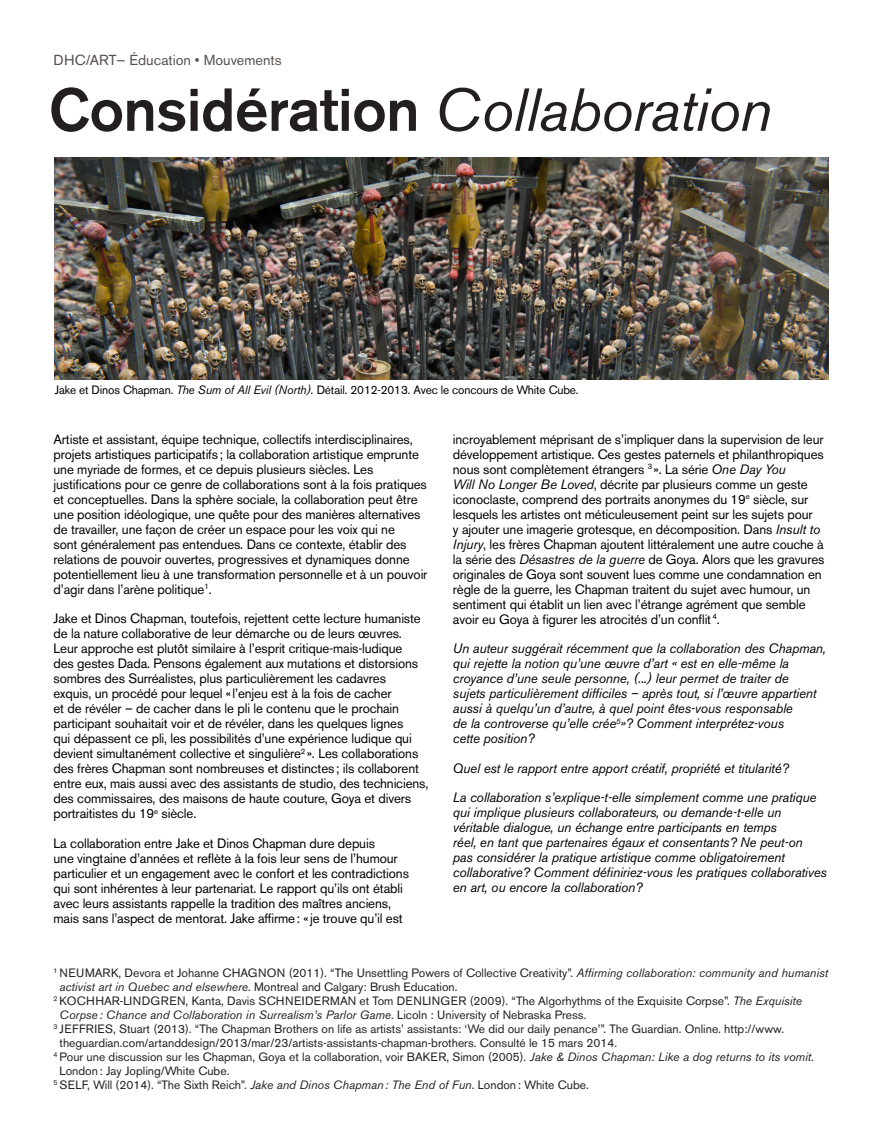
<style>
.page{position:relative;width:883px;height:1143px;background:#fff}
.page>*{position:absolute;margin:0;border:0;box-sizing:border-box;transform-origin:0 0}
.t1{font:500 60px "Akzidenz Grotesk BE";letter-spacing:-.01em;color:#231f20}
.t2{font:14.4px "Akzidenz Grotesk BE";color:#57504d}
.t3{font:13.6px/15px "Akzidenz Grotesk BE";letter-spacing:-.01em;color:#000}
.t4{font:italic 13.6px/15px "Akzidenz Grotesk BE";letter-spacing:-.01em;color:#000}
.t5{font:12px/14px "Akzidenz Grotesk BE";color:#231f20}
.t6{font:12px "Akzidenz Grotesk BE";letter-spacing:-.01em;color:#000}
.s1{font-weight:400;font-style:italic}
.s2{font-style:italic}
</style>
<div class="page">
<img style="left:55px;top:157px;width:773px;height:223px">
<p class="t2" style="left:54px;top:51px;width:230px">DHC/ART— Éducation • Mouvements</p>
<p class="t1" style="left:49px;top:73px;width:724px">Considération <span class="s1">Collaboration</span></p>
<p class="t6" style="left:55px;top:382px;width:525px">Jake et Dinos Chapman. <span class="s2">The Sum of All Evil (North).</span> Détail. 2012-2013. Avec le concours de White Cube.</p>
<p class="t3" style="left:54px;top:431px;width:375px">Artiste et assistant, équipe technique, collectifs interdisciplinaires, projets artistiques participatifs; la collaboration artistique emprunte une myriade de formes, et ce depuis plusieurs siècles. Les justifications pour ce genre de collaborations sont à la fois pratiques et conceptuelles. Dans la sphère sociale, la collaboration peut être une position idéologique, une quête pour des manières alternatives de travailler, une façon de créer un espace pour les voix qui ne<br>sont généralement pas entendues. Dans ce contexte, établir des relations de pouvoir ouvertes, progressives et dynamiques donne potentiellement lieu à une transformation personnelle et à un pouvoir d’agir dans l’arène politique<sup>1</sup>.</p>
<p class="t3" style="left:54px;top:610px;width:376px">Jake et Dinos Chapman, toutefois, rejettent cette lecture humaniste de la nature collaborative de leur démarche ou de leurs œuvres.<br>Leur approche est plutôt similaire à l’esprit critique-mais-ludique<br>des gestes Dada. Pensons également aux mutations et distorsions sombres des Surréalistes, plus particulièrement les cadavres<br>exquis, un procédé pour lequel «l’enjeu est à la fois de cacher<br>et de révéler – de cacher dans le pli le contenu que le prochain participant souhaitait voir et de révéler, dans les quelques lignes<br>qui dépassent ce pli, les possibilités d’une expérience ludique qui devient simultanément collective et singulière<sup>2</sup> ». Les collaborations des frères Chapman sont nombreuses et distinctes; ils collaborent entre eux, mais aussi avec des assistants de studio, des techniciens, des commissaires, des maisons de haute couture, Goya et divers portraitistes du 19<sup>e</sup> siècle.</p>
<p class="t3" style="left:54px;top:835px;width:357px">La collaboration entre Jake et Dinos Chapman dure depuis<br>une vingtaine d’années et reflète à la fois leur sens de l’humour particulier et un engagement avec le confort et les contradictions qui sont inhérentes à leur partenariat. Le rapport qu’ils ont établi avec leurs assistants rappelle la tradition des maîtres anciens, mais sans l’aspect de mentorat. Jake affirme: «je trouve qu’il est</p>
<p class="t3" style="left:453px;top:431px;width:373px">incroyablement méprisant de s’impliquer dans la supervision de leur développement artistique. Ces gestes paternels et philanthropiques nous sont complètement étrangers <sup>3</sup> ». La série <span class="s2">One Day You<br>Will No Longer Be Loved</span>, décrite par plusieurs comme un geste iconoclaste, comprend des portraits anonymes du 19<sup>e</sup> siècle, sur lesquels les artistes ont méticuleusement peint sur les sujets pour<br>y ajouter une imagerie grotesque, en décomposition. Dans <span class="s2">Insult to Injury</span>, les frères Chapman ajoutent littéralement une autre couche à la série des <span class="s2">Désastres de la guerre</span> de Goya. Alors que les gravures originales de Goya sont souvent lues comme une condamnation en règle de la guerre, les Chapman traitent du sujet avec humour, un sentiment qui établit un lien avec l’étrange agrément que semble avoir eu Goya à figurer les atrocités d’un conflit <sup>4</sup>.</p>
<p class="t4" style="left:453px;top:640px;width:374px">Un auteur suggérait récemment que la collaboration des Chapman, qui rejette la notion qu’une œuvre d’art « est en elle-même la croyance d’une seule personne, (...) leur permet de traiter de<br>sujets particulièrement difficiles – après tout, si l’œuvre appartient aussi à quelqu’un d’autre, à quel point êtes-vous responsable<br>de la controverse qu’elle crée<sup>5</sup>»? Comment interprétez-vous<br>cette position?</p>
<p class="t4" style="left:453px;top:760px;width:337px">Quel est le rapport entre apport créatif, propriété et titularité?</p>
<p class="t4" style="left:453px;top:789px;width:375px">La collaboration s’explique-t-elle simplement comme une pratique qui implique plusieurs collaborateurs, ou demande-t-elle un véritable dialogue, un échange entre participants en temps<br>réel, en tant que partenaires égaux et consentants? Ne peut-on<br>pas considérer la pratique artistique comme obligatoirement collaborative? Comment définiriez-vous les pratiques collaboratives en art, ou encore la collaboration?</p>
<p class="t5" style="left:60px;top:965px;width:770px;text-indent:-6px"><sup>1</sup> NEUMARK, Devora et Johanne CHAGNON (2011). “The Unsettling Powers of Collective Creativity”. <span class="s2">Affirming collaboration: community and humanist activist art in Quebec and elsewhere</span>. Montreal and Calgary: Brush Education.</p>
<p class="t5" style="left:60px;top:993px;width:744px;text-indent:-6px"><sup>2</sup> KOCHHAR-LINDGREN, Kanta, Davis SCHNEIDERMAN et Tom DENLINGER (2009). “The Algorhythms of the Exquisite Corpse”. <span class="s2">The Exquisite<br>Corpse: Chance and Collaboration in Surrealism’s Parlor Game</span>. Licoln : University of Nebraska Press.</p>
<p class="t5" style="left:60px;top:1021px;width:726px;text-indent:-6px"><sup>3</sup> JEFFRIES, Stuart (2013). “The Chapman Brothers on life as artists’ assistants: ‘We did our daily penance’”. The Guardian. Online. http://www. theguardian.com/artanddesign/2013/mar/23/artists-assistants-chapman-brothers. Consulté le 15 mars 2014.</p>
<p class="t5" style="left:60px;top:1049px;width:755px;text-indent:-6px"><sup>4</sup> Pour une discussion sur les Chapman, Goya et la collaboration, voir BAKER, Simon (2005). <span class="s2">Jake &amp; Dinos Chapman: Like a dog returns to its vomit</span>.<br>London: Jay Jopling/White Cube.</p>
<p class="t5" style="left:54px;top:1077px;width:536px"><sup>5</sup> SELF, Will (2014). “The Sixth Reich”. <span class="s2">Jake and Dinos Chapman: The End of Fun</span>. London: White Cube.</p>
</div>
